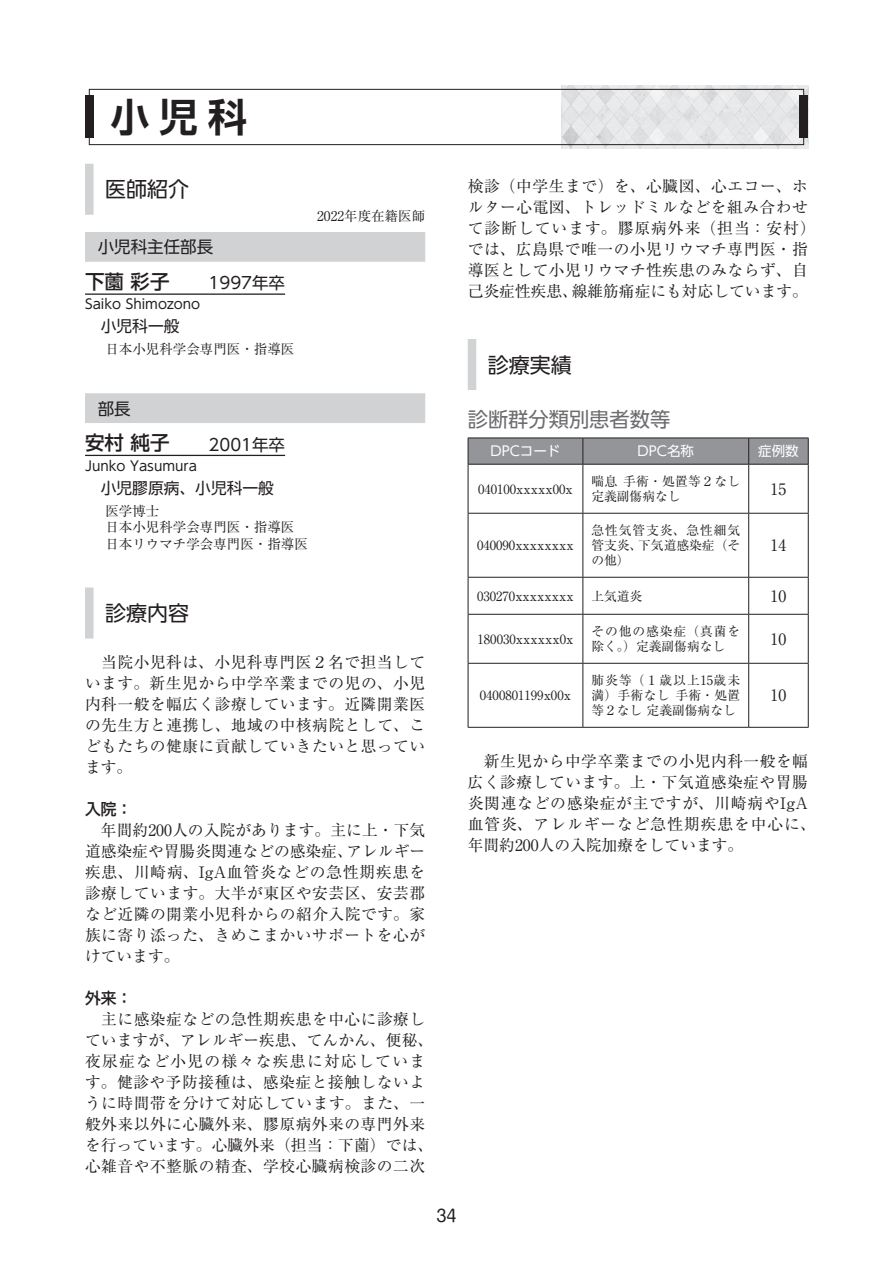
<style>
.page{position:relative;width:893px;height:1263px;background:#fff}
.page>*{position:absolute;margin:0;border:0;box-sizing:border-box;transform-origin:0 0}
.t1{font:700 39px "UD Shin Go Pro De";color:#231f20}
.t2{font:21px "UD Shin Go Pro";color:#231f20}
.t3{font:20.25px "UD Shin Go Pro";color:#6c6d70}
.t4{font:500 19.5px "UD Shin Go Pro";color:#231f20}
.t5{font:16.5px "UD Shin Go Pro";color:#231f20}
.t6{font:16.5px "Shin M Go Pro";color:#231f20}
.t7{font:15.75px/21px "Ryumin Pro";letter-spacing:.03em;color:#231f20}
.t8{font:15.75px "UD Shin Go Pro";color:#231f20}
.t9{font:500 15.75px "UD Shin Go Pro";color:#231f20}
.t10{font:13.5px/16.5px "Ryumin Pro";color:#231f20}
.t11{font:13.5px "UD Shin Go Pro";color:#231f20}
.t12{font:13.5px "UD Shin Go Pro";color:#fff}
.t13{font:12.75px/15px "Ryumin Pro";color:#231f20;text-align:justify}
.t14{font:12.75px/15px "Ryumin Pro";letter-spacing:.075em;color:#231f20}
.t15{font:12.75px/15px "Ryumin Pro";letter-spacing:.025em;color:#231f20}
.s1{font-weight:400;font-size:16.5px}
</style>
<div class="page">
<img style="left:85px;top:85px;width:723px;height:64px">
<div style="left:89px;top:89px;width:715px;height:56px;border:1px solid #231f20"></div>
<div style="left:85px;top:96px;width:9px;height:42px;background:#231f20"></div>
<div style="left:799px;top:96px;width:9px;height:42px;background:#231f20"></div>
<div style="left:85px;top:164px;width:9px;height:51px;background:#d1d2d4"></div>
<div style="left:85px;top:232px;width:340px;height:30px;background:#d1d2d4"></div>
<hr style="left:85px;top:293px;width:200px;height:2px;background:#231f20">
<div style="left:85px;top:393px;width:340px;height:30px;background:#d1d2d4"></div>
<hr style="left:85px;top:455px;width:200px;height:1px;background:#231f20">
<div style="left:85px;top:587px;width:9px;height:51px;background:#d1d2d4"></div>
<div style="left:468px;top:339px;width:8px;height:51px;background:#d1d2d4"></div>
<svg style="left:468px;top:438px;width:341px;height:26px;background:#8e9093"></svg>
<hr style="left:468px;top:464px;width:115px;height:1px;background:#231f20">
<hr style="left:468px;top:464px;width:1px;height:49px;background:#231f20">
<hr style="left:583px;top:464px;width:166px;height:1px;background:#231f20">
<hr style="left:583px;top:464px;width:1px;height:49px;background:#231f20">
<hr style="left:749px;top:464px;width:60px;height:1px;background:#231f20">
<hr style="left:748px;top:464px;width:1px;height:49px;background:#231f20">
<hr style="left:808px;top:464px;width:1px;height:49px;background:#231f20">
<hr style="left:468px;top:513px;width:115px;height:1px;background:#231f20">
<hr style="left:468px;top:513px;width:1px;height:64px;background:#231f20">
<hr style="left:583px;top:513px;width:166px;height:1px;background:#231f20">
<hr style="left:583px;top:513px;width:1px;height:64px;background:#231f20">
<hr style="left:749px;top:513px;width:60px;height:1px;background:#231f20">
<hr style="left:748px;top:513px;width:1px;height:64px;background:#231f20">
<hr style="left:808px;top:513px;width:1px;height:64px;background:#231f20">
<hr style="left:468px;top:577px;width:115px;height:1px;background:#231f20">
<hr style="left:468px;top:578px;width:1px;height:36px;background:#231f20">
<hr style="left:583px;top:577px;width:166px;height:1px;background:#231f20">
<hr style="left:583px;top:578px;width:1px;height:36px;background:#231f20">
<hr style="left:749px;top:577px;width:60px;height:1px;background:#231f20">
<hr style="left:748px;top:578px;width:1px;height:36px;background:#231f20">
<hr style="left:808px;top:578px;width:1px;height:36px;background:#231f20">
<hr style="left:468px;top:614px;width:115px;height:1px;background:#231f20">
<hr style="left:468px;top:615px;width:1px;height:48px;background:#231f20">
<hr style="left:583px;top:614px;width:166px;height:1px;background:#231f20">
<hr style="left:583px;top:615px;width:1px;height:48px;background:#231f20">
<hr style="left:749px;top:614px;width:60px;height:1px;background:#231f20">
<hr style="left:748px;top:615px;width:1px;height:48px;background:#231f20">
<hr style="left:808px;top:615px;width:1px;height:48px;background:#231f20">
<hr style="left:468px;top:663px;width:115px;height:1px;background:#231f20">
<hr style="left:468px;top:664px;width:1px;height:63px;background:#231f20">
<hr style="left:583px;top:663px;width:166px;height:1px;background:#231f20">
<hr style="left:583px;top:664px;width:1px;height:63px;background:#231f20">
<hr style="left:749px;top:663px;width:60px;height:1px;background:#231f20">
<hr style="left:748px;top:664px;width:1px;height:63px;background:#231f20">
<hr style="left:808px;top:664px;width:1px;height:63px;background:#231f20">
<hr style="left:468px;top:727px;width:115px;height:1px;background:#231f20">
<hr style="left:583px;top:727px;width:166px;height:1px;background:#231f20">
<hr style="left:749px;top:727px;width:60px;height:1px;background:#231f20">
<h1 class="t1" style="left:111px;top:85px;width:138px">小児科</h1>
<h2 class="t2" style="left:105px;top:172px;width:85px">医師紹介</h2>
<p class="t5" style="left:98px;top:234px;width:117px">小児科主任部長</p>
<p class="t4" style="left:85px;top:266px;width:202px">下薗 彩子　　<span class="s1">1997年卒</span></p>
<p class="t11" style="left:85px;top:293px;width:117px">Saiko Shimozono</p>
<p class="t8" style="left:101px;top:313px;width:80px">小児科一般</p>
<p class="t10" style="left:105px;top:340px;width:190px">日本小児科学会専門医・指導医</p>
<p class="t10" style="left:317px;top:207px;width:109px">2022年度在籍医師</p>
<p class="t5" style="left:98px;top:395px;width:34px">部長</p>
<p class="t4" style="left:85px;top:427px;width:202px">安村 純子　　<span class="s1">2001年卒</span></p>
<p class="t11" style="left:85px;top:454px;width:113px">Junko Yasumura</p>
<p class="t8" style="left:101px;top:475px;width:175px">小児膠原病、小児科一般</p>
<p class="t10" style="left:105px;top:501px;width:204px">医学博士<br>日本小児科学会専門医・指導医日本リウマチ学会専門医・指導医</p>
<h2 class="t2" style="left:105px;top:596px;width:85px">診療内容</h2>
<p class="t7" style="left:85px;top:650px;width:342px;text-align:justify">　当院小児科は、小児科専門医２名で担当しています。新生児から中学卒業までの児の、小児内科一般を幅広く診療しています。近隣開業医の先生方と連携し、地域の中核病院として、こどもたちの健康に貢献していきたいと思っています。</p>
<p class="t9" style="left:85px;top:796px;width:49px">入院：</p>
<p class="t7" style="left:85px;top:818px;width:342px;text-align:justify">　年間約200人の入院があります。主に上・下気道感染症や胃腸炎関連などの感染症、アレルギー疾患、川崎病、IgA血管炎などの急性期疾患を診療しています。大半が東区や安芸区、安芸郡など近隣の開業小児科からの紹介入院です。家族に寄り添った、きめこまかいサポートを心がけています。</p>
<p class="t9" style="left:85px;top:985px;width:49px">外来：</p>
<p class="t7" style="left:85px;top:1007px;width:350px">　主に感染症などの急性期疾患を中心に診療していますが、アレルギー疾患、てんかん、便秘、夜尿症など小児の様々な疾患に対応しています。健診や予防接種は、感染症と接触しないように時間帯を分けて対応しています。また、一般外来以外に心臓外来、膠原病外来の専門外来を行っています。心臓外来（担当：下薗）では、心雑音や不整脈の精査、学校心臓病検診の二次</p>
<p class="t7" style="left:468px;top:175px;width:350px">検診（中学生まで）を、心臓図、心エコー、ホルター心電図、トレッドミルなどを組み合わせて診断しています。膠原病外来（担当：安村）では、広島県で唯一の小児リウマチ専門医・指導医として小児リウマチ性疾患のみならず、自己炎症性疾患、線維筋痛症にも対応しています。</p>
<h2 class="t2" style="left:488px;top:348px;width:85px">診療実績</h2>
<p class="t3" style="left:468px;top:403px;width:204px">診断群分類別患者数等</p>
<p class="t12" style="left:490px;top:440px;width:71px">DPCコード</p>
<p class="t12" style="left:638px;top:440px;width:58px">DPC名称</p>
<p class="t12" style="left:758px;top:440px;width:42px">症例数</p>
<p class="t13" style="left:478px;top:480px;width:96px">040100xxxxx00x</p>
<p class="t15" style="left:591px;top:473px;width:150px">喘息 手術・処置等２なし定義副傷病なし</p>
<p class="t7" style="left:771px;top:477px;width:17px">15</p>
<p class="t13" style="left:477px;top:537px;width:98px">040090xxxxxxxx</p>
<p class="t13" style="left:591px;top:522px;width:150px">急性気管支炎、急性細気管支炎、下気道感染症（その他）</p>
<p class="t7" style="left:771px;top:534px;width:17px">14</p>
<p class="t13" style="left:477px;top:587px;width:98px">030270xxxxxxxx</p>
<p class="t13" style="left:591px;top:587px;width:52px">上気道炎</p>
<p class="t7" style="left:771px;top:584px;width:17px">10</p>
<p class="t13" style="left:478px;top:630px;width:97px">180030xxxxxx0x</p>
<p class="t14" style="left:591px;top:623px;width:150px">その他の感染症（真菌を除く。）定義副傷病なし</p>
<p class="t7" style="left:771px;top:627px;width:17px">10</p>
<p class="t13" style="left:480px;top:687px;width:93px">0400801199x00x</p>
<p class="t13" style="left:591px;top:672px;width:150px">肺炎等（１歳以上15歳未満）手術なし 手術・処置等２なし 定義副傷病なし</p>
<p class="t7" style="left:771px;top:684px;width:17px">10</p>
<p class="t7" style="left:468px;top:749px;width:350px">　新生児から中学卒業までの小児内科一般を幅広く診療しています。上・下気道感染症や胃腸炎関連などの感染症が主ですが、川崎病やIgA血管炎、アレルギーなど急性期疾患を中心に、年間約200人の入院加療をしています。</p>
<p class="t6" style="left:436px;top:1203px;width:22px">34</p>
</div>
